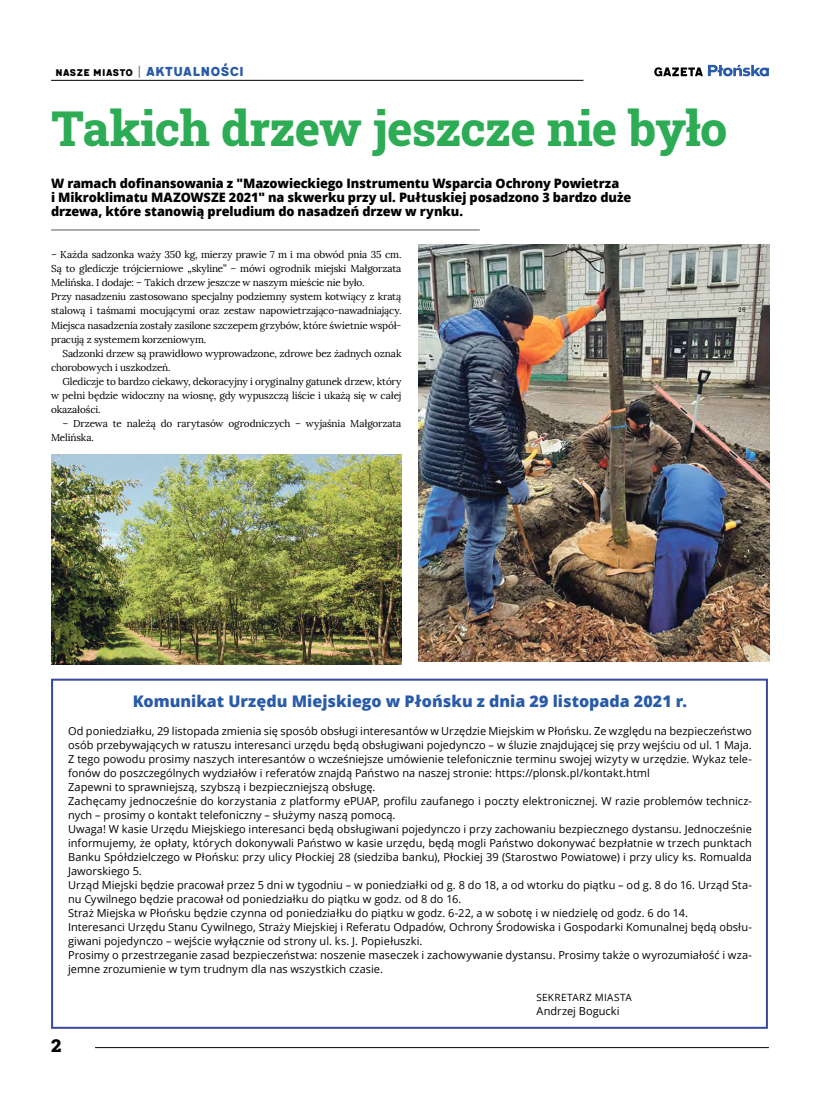
<style>
.page{position:relative;width:820px;height:1106px;background:#fff}
.page>*{position:absolute;margin:0;border:0;box-sizing:border-box;transform-origin:0 0}
.t1{font:800 48px "Roboto Slab";letter-spacing:-.02em;color:#2dac55}
.t2{font:900 18px "Roboto Slab";color:#000}
.t3{font:800 16px "Open Sans";color:#295ba9}
.t4{font:800 13px/14px "Open Sans";letter-spacing:-.005em;color:#000}
.t5{font:12px "Meltow San 300";letter-spacing:-.015em;color:#000}
.t6{font:11px/14px "Open Sans";color:#000}
.t7{font:10px/14px "Lora";letter-spacing:-.015em;color:#000;text-align:justify}
.t8{font:10px "Open Sans";letter-spacing:.04em;color:#000}
.s1{font-family:"Open Sans";color:#5d5752}
.s2{font-size:16px;color:#295ba9}
</style>
<div class="page">
<hr style="left:95px;top:1047px;width:673px;height:1px;background:#000">
<svg style="left:654px;top:65px;width:114px;height:11px"></svg>
<hr style="left:51px;top:80px;width:532px;height:1px;background:#000">
<div style="left:51px;top:678px;width:716px;height:350px;border:2px solid #37489d"></div>
<hr style="left:51px;top:229px;width:428px;height:1px;background:#5d5752">
<img style="left:418px;top:244px;width:350px;height:417px">
<img style="left:51px;top:454px;width:350px;height:210px">
<p class="t5" style="left:55px;top:66px;width:191px">NASZE MIASTO <span class="s1">|</span> <span class="s2">AKTUALNOŚCI</span></p>
<p class="t1" style="left:51px;top:96px;width:677px">Takich drzew jeszcze nie było</p>
<p class="t4" style="left:51px;top:176px;width:581px">W ramach dofinansowania z "Mazowieckiego Instrumentu Wsparcia Ochrony Powietrza<br>i Mikroklimatu MAZOWSZE 2021" na skwerku przy ul. Pułtuskiej posadzono 3 bardzo duże drzewa, które stanowią preludium do nasadzeń drzew w rynku.</p>
<p class="t7" style="left:51px;top:248px;width:352px">– Każda sadzonka waży 350 kg, mierzy prawie 7 m i ma obwód pnia 35 cm.<br>Są to glediczje trójcierniowe „skyline” – mówi ogrodnik miejski Małgorzata Melińska. I dodaje: – Takich drzew jeszcze w naszym mieście nie było.</p>
<p class="t7" style="left:51px;top:290px;width:352px">Przy nasadzeniu zastosowano specjalny podziemny system kotwiący z kratą stalową i taśmami mocującymi oraz zestaw napowietrzająco-nawadniający.<br>Miejsca nasadzenia zostały zasilone szczepem grzybów, które świetnie współ&shy;pracują z systemem korzeniowym.</p>
<p class="t7" style="left:51px;top:346px;width:352px;text-indent:11px">Sadzonki drzew są prawidłowo wyprowadzone, zdrowe bez żadnych oznak chorobowych i uszkodzeń.</p>
<p class="t7" style="left:51px;top:374px;width:352px;text-indent:11px">Glediczje to bardzo ciekawy, dekoracyjny i oryginalny gatunek drzew, który w pełni będzie widoczny na wiosnę, gdy wypuszczą liście i ukażą się w całej okazałości.</p>
<p class="t7" style="left:51px;top:416px;width:352px;text-indent:11px">– Drzewa te należą do rarytasów ogrodniczych – wyjaśnia Małgorzata<br>Melińska.</p>
<p class="t3" style="left:133px;top:688px;width:555px">Komunikat Urzędu Miejskiego w Płońsku z dnia 29 listopada 2021 r.</p>
<p class="t6" style="left:68px;top:723px;width:685px;text-align:justify">Od poniedziałku, 29 listopada zmienia się sposób obsługi interesantów w Urzędzie Miejskim w Płońsku. Ze względu na bezpieczeństwo osób przebywających w ratuszu interesanci urzędu będą obsługiwani pojedynczo – w śluzie znajdującej się przy wejściu od ul. 1 Maja.<br>Z tego powodu prosimy naszych interesantów o wcześniejsze umówienie telefonicznie terminu swojej wizyty w urzędzie. Wykaz tele&shy;fonów do poszczególnych wydziałów i referatów znajdą Państwo na naszej stronie: https://plonsk.pl/kontakt.html</p>
<p class="t6" style="left:68px;top:779px;width:308px">Zapewni to sprawniejszą, szybszą i bezpieczniejszą obsługę.</p>
<p class="t6" style="left:68px;top:793px;width:685px">Zachęcamy jednocześnie do korzystania z platformy ePUAP, profilu zaufanego i poczty elektronicznej. W razie problemów technicz&shy;nych – prosimy o kontakt telefoniczny – służymy naszą pomocą.</p>
<p class="t6" style="left:68px;top:821px;width:685px;text-align:justify">Uwaga! W kasie Urzędu Miejskiego interesanci będą obsługiwani pojedynczo i przy zachowaniu bezpiecznego dystansu. Jednocześnie informujemy, że opłaty, których dokonywali Państwo w kasie urzędu, będą mogli Państwo dokonywać bezpłatnie w trzech punktach Banku Spółdzielczego w Płońsku: przy ulicy Płockiej 28 (siedziba banku), Płockiej 39 (Starostwo Powiatowe) i przy ulicy ks. Romualda Jaworskiego 5.</p>
<p class="t6" style="left:68px;top:877px;width:685px">Urząd Miejski będzie pracował przez 5 dni w tygodniu – w poniedziałki od g. 8 do 18, a od wtorku do piątku – od g. 8 do 16. Urząd Sta&shy;nu Cywilnego będzie pracował od poniedziałku do piątku w godz. od 8 do 16.</p>
<p class="t6" style="left:68px;top:905px;width:621px">Straż Miejska w Płońsku będzie czynna od poniedziałku do piątku w godz. 6-22, a w sobotę i w niedzielę od godz. 6 do 14.</p>
<p class="t6" style="left:68px;top:919px;width:685px">Interesanci Urzędu Stanu Cywilnego, Straży Miejskiej i Referatu Odpadów, Ochrony Środowiska i Gospodarki Komunalnej będą obsłu&shy;giwani pojedynczo – wejście wyłącznie od strony ul. ks. J. Popiełuszki.</p>
<p class="t6" style="left:68px;top:947px;width:685px">Prosimy o przestrzeganie zasad bezpieczeństwa: noszenie maseczek i zachowywanie dystansu. Prosimy także o wyrozumiałość i wza&shy;jemne zrozumienie w tym trudnym dla nas wszystkich czasie.</p>
<p class="t8" style="left:536px;top:990px;width:97px">SEKRETARZ MIASTA</p>
<p class="t6" style="left:536px;top:1003px;width:84px">Andrzej Bogucki</p>
<h2 class="t2" style="left:51px;top:1033px;width:12px">2</h2>
</div>
